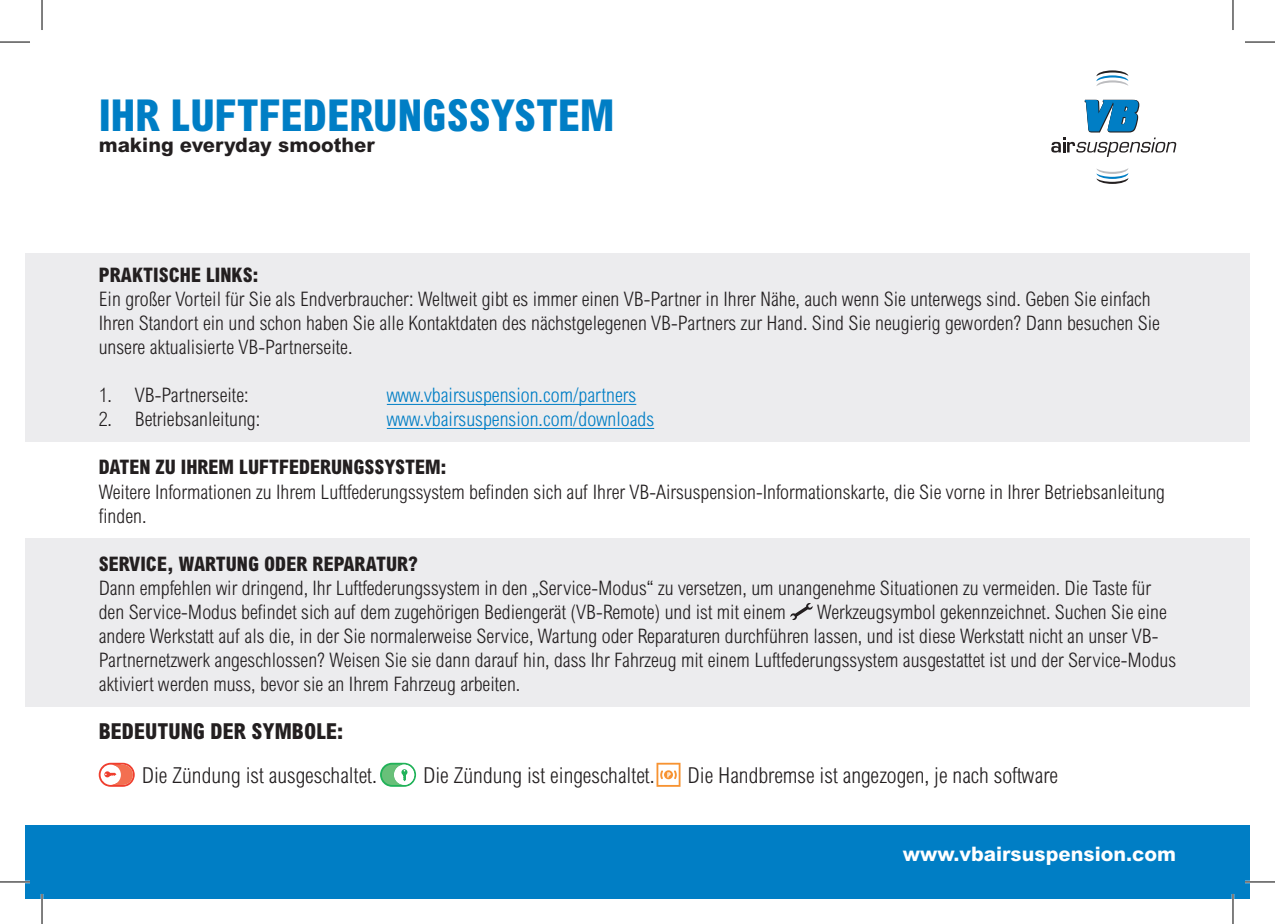
<style>
.page{position:relative;width:1275px;height:924px;background:#fff}
.page>*{position:absolute;margin:0;border:0;box-sizing:border-box;transform-origin:0 0}
.t1{font:800 condensed 44px "Arial MT Std";color:#007ec5}
.Platte_tekst{font:300 condensed 22px "Arial MT Std";color:#231f20}
.Platte_tekst-2{font:800 condensed 22px "Arial MT Std";color:#231f20}
.Platte_tekst-3{font:300 condensed 20px/24px "Arial MT Std";color:#231f20}
.Platte_tekst-4{font:800 condensed 20px "Arial MT Std";color:#231f20}
.t2{font:300 condensed 20px "Arial MT Std";color:#007ec5}
.Platte_tekst-5{font:800 20px "Arial MT Std";color:#fff}
.t3{font:800 20px "Arial MT Std";color:#231f20}
</style>
<div class="page">
<div style="left:25px;top:253px;width:1225px;height:189px;background:#ececee"></div>
<div style="left:25px;top:538px;width:1225px;height:168px;background:#ececee"></div>
<div style="left:25px;top:824px;width:1225px;height:74px;background:#007ec5"></div>
<svg style="left:1096px;top:70px;width:32px;height:16px"></svg>
<svg style="left:1096px;top:168px;width:32px;height:16px"></svg>
<svg style="left:1051px;top:100px;width:125px;height:57px"></svg>
<svg style="left:380px;top:762px;width:36px;height:24px"></svg>
<svg style="left:99px;top:762px;width:36px;height:24px"></svg>
<svg style="left:656px;top:762px;width:24px;height:24px"></svg>
<hr style="left:387px;top:404px;width:249px;height:1px;background:#007ec5">
<hr style="left:387px;top:428px;width:267px;height:1px;background:#007ec5">
<svg style="left:790px;top:603px;width:23px;height:16px"></svg>
<hr style="left:0;top:880px;width:30px;height:2px;background:#fff">
<hr style="left:1245px;top:880px;width:30px;height:2px;background:#fff">
<hr style="left:41px;top:893px;width:2px;height:30px;background:#fff">
<hr style="left:1231px;top:893px;width:3px;height:30px;background:#fff">
<hr style="left:0;top:42px;width:30px;height:1px;background:#000">
<hr style="left:1245px;top:42px;width:30px;height:1px;background:#000">
<hr style="left:0;top:881px;width:30px;height:1px;background:#000">
<hr style="left:1245px;top:881px;width:30px;height:1px;background:#000">
<hr style="left:42px;top:0;width:1px;height:30px;background:#000">
<hr style="left:42px;top:893px;width:1px;height:30px;background:#000">
<hr style="left:1232px;top:0;width:1px;height:30px;background:#000">
<hr style="left:1232px;top:893px;width:1px;height:30px;background:#000">
<p class="t1" style="left:99px;top:89px;width:517px">IHR LUFTFEDERUNGSSYSTEM</p>
<p class="t3" style="left:99px;top:133px;width:278px">making everyday smoother</p>
<p class="Platte_tekst-4" style="left:99px;top:263px;width:161px">PRAKTISCHE LINKS:</p>
<p class="Platte_tekst-3" style="left:99px;top:287px;width:1062px">Ein großer Vorteil für Sie als Endverbraucher: Weltweit gibt es immer einen VB-Partner in Ihrer Nähe, auch wenn Sie unterwegs sind. Geben Sie einfach<br>Ihren Standort ein und schon haben Sie alle Kontaktdaten des nächstgelegenen VB-Partners zur Hand. Sind Sie neugierig geworden? Dann besuchen Sie unsere aktualisierte VB-Partnerseite.</p>
<p class="Platte_tekst-3" style="left:99px;top:383px;width:151px">1. VB-Partnerseite:</p>
<p class="t2" style="left:387px;top:384px;width:251px">www.vbairsuspension.com/partners</p>
<p class="Platte_tekst-3" style="left:99px;top:407px;width:163px">2. Betriebsanleitung:</p>
<p class="t2" style="left:387px;top:408px;width:269px">www.vbairsuspension.com/downloads</p>
<p class="Platte_tekst-4" style="left:99px;top:455px;width:349px">DATEN ZU IHREM LUFTFEDERUNGSSYSTEM:</p>
<p class="Platte_tekst-3" style="left:99px;top:479px;width:1068px">Weitere Informationen zu Ihrem Luftfederungssystem befinden sich auf Ihrer VB-Airsuspension-Informationskarte, die Sie vorne in Ihrer Betriebsanleitung finden.</p>
<p class="Platte_tekst-4" style="left:99px;top:551px;width:321px">SERVICE, WARTUNG ODER REPARATUR?</p>
<p class="Platte_tekst-3" style="left:99px;top:575px;width:1053px">Dann empfehlen wir dringend, Ihr Luftfederungssystem in den „Service-Modus“ zu versetzen, um unangenehme Situationen zu vermeiden. Die Taste für den Service-Modus befindet sich auf dem zugehörigen Bediengerät (VB-Remote) und ist mit einem</p>
<p class="Platte_tekst-3" style="left:99px;top:599px;width:1079px;text-indent:718px">Werkzeugsymbol gekennzeichnet. Suchen Sie eine andere Werkstatt auf als die, in der Sie normalerweise Service, Wartung oder Reparaturen durchführen lassen, und ist diese Werkstatt nicht an unser VB-Partnernetzwerk angeschlossen? Weisen Sie sie dann darauf hin, dass Ihr Fahrzeug mit einem Luftfederungssystem ausgestattet ist und der Service-Modus aktiviert werden muss, bevor sie an Ihrem Fahrzeug arbeiten.</p>
<p class="Platte_tekst-2" style="left:99px;top:717px;width:246px">BEDEUTUNG DER SYMBOLE:</p>
<p class="Platte_tekst" style="left:142px;top:762px;width:237px">Die Zündung ist ausgeschaltet.</p>
<p class="Platte_tekst" style="left:423px;top:762px;width:233px">Die Zündung ist eingeschaltet.</p>
<p class="Platte_tekst" style="left:687px;top:762px;width:372px">Die Handbremse ist angezogen, je nach software</p>
<p class="Platte_tekst-5" style="left:903px;top:841px;width:275px">www.vbairsuspension.com</p>
</div>
